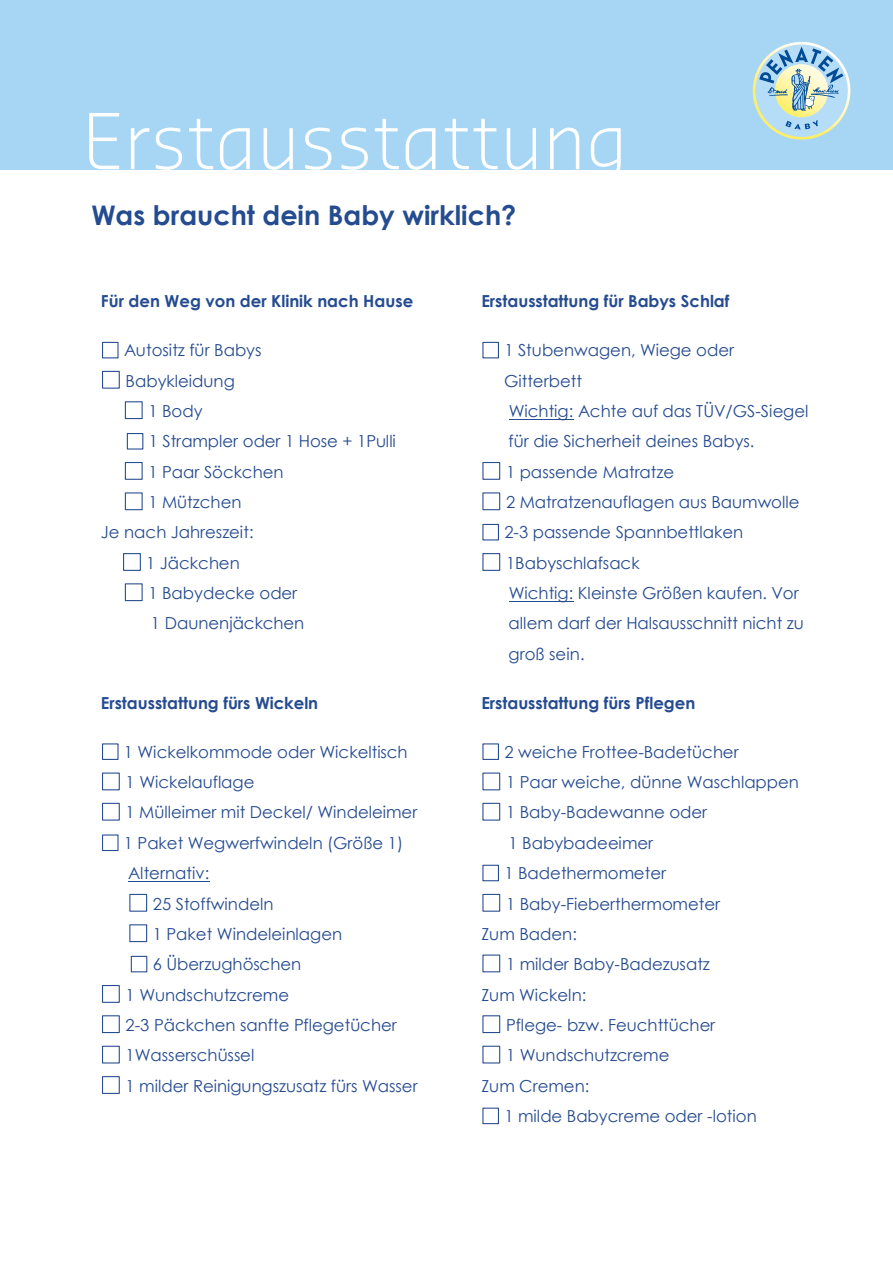
<style>
.page{position:relative;width:893px;height:1263px;background:#fff}
.page>*{position:absolute;margin:0;border:0;box-sizing:border-box;transform-origin:0 0}
.t1{font:300 75px "Sansa Pro";color:#fff}
.t2{font:700 27px "Century Gothic";color:#254b90}
.t3{font:16.5px/30.3px "Century Gothic";color:#254b90}
.t4{font:700 16.5px "Century Gothic";color:#254b90}
</style>
<div class="page">
<div style="left:0;top:0;width:893px;height:170px;background:#a7d6f5"></div>
<svg style="left:753px;top:42px;width:97px;height:98px"></svg>
<svg style="left:755px;top:45px;width:93px;height:92px"></svg>
<div style="left:102px;top:342px;width:17px;height:16px;border:1px solid #254b90"></div>
<div style="left:102px;top:371px;width:18px;height:18px;border:1px solid #254b90"></div>
<div style="left:125px;top:401px;width:18px;height:18px;border:1px solid #254b90"></div>
<div style="left:127px;top:433px;width:16px;height:17px;border:1px solid #254b90"></div>
<div style="left:125px;top:462px;width:18px;height:18px;border:1px solid #254b90"></div>
<div style="left:125px;top:492px;width:18px;height:18px;border:1px solid #254b90"></div>
<div style="left:123px;top:553px;width:18px;height:18px;border:1px solid #254b90"></div>
<div style="left:125px;top:583px;width:18px;height:18px;border:1px solid #254b90"></div>
<div style="left:482px;top:342px;width:17px;height:16px;border:1px solid #254b90"></div>
<div style="left:482px;top:462px;width:18px;height:18px;border:1px solid #254b90"></div>
<div style="left:482px;top:492px;width:18px;height:18px;border:1px solid #254b90"></div>
<div style="left:482px;top:524px;width:17px;height:16px;border:1px solid #254b90"></div>
<div style="left:482px;top:553px;width:18px;height:18px;border:1px solid #254b90"></div>
<hr style="left:509px;top:419px;width:64px;height:1px;background:#254b90">
<hr style="left:509px;top:601px;width:64px;height:1px;background:#254b90">
<div style="left:102px;top:743px;width:17px;height:17px;border:1px solid #254b90"></div>
<div style="left:102px;top:772px;width:18px;height:18px;border:1px solid #254b90"></div>
<div style="left:102px;top:803px;width:18px;height:18px;border:1px solid #254b90"></div>
<div style="left:102px;top:834px;width:17px;height:17px;border:1px solid #254b90"></div>
<hr style="left:128px;top:881px;width:81px;height:1px;background:#254b90">
<div style="left:129px;top:894px;width:18px;height:18px;border:1px solid #254b90"></div>
<div style="left:129px;top:924px;width:18px;height:18px;border:1px solid #254b90"></div>
<div style="left:131px;top:956px;width:16px;height:16px;border:1px solid #254b90"></div>
<div style="left:102px;top:985px;width:18px;height:18px;border:1px solid #254b90"></div>
<div style="left:102px;top:1015px;width:18px;height:18px;border:1px solid #254b90"></div>
<div style="left:102px;top:1046px;width:18px;height:17px;border:1px solid #254b90"></div>
<div style="left:102px;top:1076px;width:18px;height:18px;border:1px solid #254b90"></div>
<div style="left:482px;top:743px;width:17px;height:17px;border:1px solid #254b90"></div>
<div style="left:482px;top:803px;width:18px;height:18px;border:1px solid #254b90"></div>
<div style="left:482px;top:865px;width:17px;height:16px;border:1px solid #254b90"></div>
<div style="left:482px;top:894px;width:18px;height:18px;border:1px solid #254b90"></div>
<div style="left:482px;top:1015px;width:18px;height:18px;border:1px solid #254b90"></div>
<div style="left:482px;top:1046px;width:18px;height:17px;border:1px solid #254b90"></div>
<div style="left:482px;top:1107px;width:17px;height:17px;border:1px solid #254b90"></div>
<h1 class="t1" style="left:82px;top:92px;width:547px">Erstausstattung</h1>
<h2 class="t2" style="left:91px;top:198px;width:426px">Was braucht dein Baby wirklich?</h2>
<p class="t4" style="left:101px;top:291px;width:314px">Für den Weg von der Klinik nach Hause</p>
<p class="t3" style="left:124px;top:334px;width:139px">Autositz für Babys</p>
<p class="t3" style="left:126px;top:365px;width:111px">Babykleidung</p>
<p class="t3" style="left:148px;top:395px;width:56px">1 Body</p>
<p class="t3" style="left:149px;top:425px;width:249px">1 Strampler oder 1 Hose + 1Pulli</p>
<p class="t3" style="left:148px;top:456px;width:137px">1 Paar Söckchen</p>
<p class="t3" style="left:148px;top:486px;width:95px">1 Mützchen</p>
<p class="t3" style="left:101px;top:517px;width:154px">Je nach Jahreszeit:</p>
<p class="t3" style="left:146px;top:547px;width:95px">1 Jäckchen</p>
<p class="t3" style="left:148px;top:577px;width:150px">1 Babydecke oder</p>
<p class="t3" style="left:151px;top:608px;width:155px">1 Daunenjäckchen</p>
<p class="t4" style="left:101px;top:692px;width:219px">Erstausstattung fürs Wickeln</p>
<p class="t3" style="left:124px;top:736px;width:285px">1 Wickelkommode oder Wickeltisch</p>
<p class="t3" style="left:126px;top:766px;width:130px">1 Wickelauflage</p>
<p class="t3" style="left:126px;top:797px;width:293px">1 Mülleimer mit Deckel/ Windeleimer</p>
<p class="t3" style="left:124px;top:827px;width:281px">1 Paket Wegwerfwindeln (Größe 1)</p>
<p class="t3" style="left:128px;top:857px;width:83px">Alternativ:</p>
<p class="t3" style="left:153px;top:888px;width:122px">25 Stoffwindeln</p>
<p class="t3" style="left:153px;top:918px;width:191px">1 Paket Windeleinlagen</p>
<p class="t3" style="left:153px;top:948px;width:150px">6 Überzughöschen</p>
<p class="t3" style="left:126px;top:979px;width:165px">1 Wundschutzcreme</p>
<p class="t3" style="left:126px;top:1009px;width:273px">2-3 Päckchen sanfte Pflegetücher</p>
<p class="t3" style="left:126px;top:1039px;width:130px">1Wasserschüssel</p>
<p class="t3" style="left:126px;top:1070px;width:294px">1 milder Reinigungszusatz fürs Wasser</p>
<p class="t4" style="left:481px;top:291px;width:250px">Erstausstattung für Babys Schlaf</p>
<p class="t3" style="left:504px;top:334px;width:306px">1 Stubenwagen, Wiege oder<br>Gitterbett<br>Wichtig: Achte auf das TÜV/GS-Siegel für die Sicherheit deines Babys.<br>1 passende Matratze<br>2 Matratzenauflagen aus Baumwolle<br>2-3 passende Spannbettlaken<br>1Babyschlafsack<br>Wichtig: Kleinste Größen kaufen. Vor allem darf der Halsausschnitt nicht zu groß sein.</p>
<p class="t4" style="left:481px;top:692px;width:216px">Erstausstattung fürs Pflegen</p>
<p class="t3" style="left:504px;top:736px;width:236px">2 weiche Frottee-Badetücher</p>
<p class="t3" style="left:506px;top:766px;width:294px">1 Paar weiche, dünne Waschlappen</p>
<p class="t3" style="left:506px;top:797px;width:203px">1 Baby-Badewanne oder</p>
<p class="t3" style="left:508px;top:827px;width:146px">1 Babybadeeimer</p>
<p class="t3" style="left:504px;top:857px;width:163px">1 Badethermometer</p>
<p class="t3" style="left:506px;top:888px;width:216px">1 Baby-Fieberthermometer</p>
<p class="t3" style="left:481px;top:918px;width:97px">Zum Baden:</p>
<p class="t3" style="left:506px;top:948px;width:205px">1 milder Baby-Badezusatz</p>
<p class="t3" style="left:481px;top:979px;width:107px">Zum Wickeln:</p>
<p class="t3" style="left:506px;top:1009px;width:211px">Pflege- bzw. Feuchttücher</p>
<p class="t3" style="left:506px;top:1039px;width:165px">1 Wundschutzcreme</p>
<p class="t3" style="left:481px;top:1070px;width:110px">Zum Cremen:</p>
<p class="t3" style="left:504px;top:1100px;width:254px">1 milde Babycreme oder -lotion</p>
</div>
